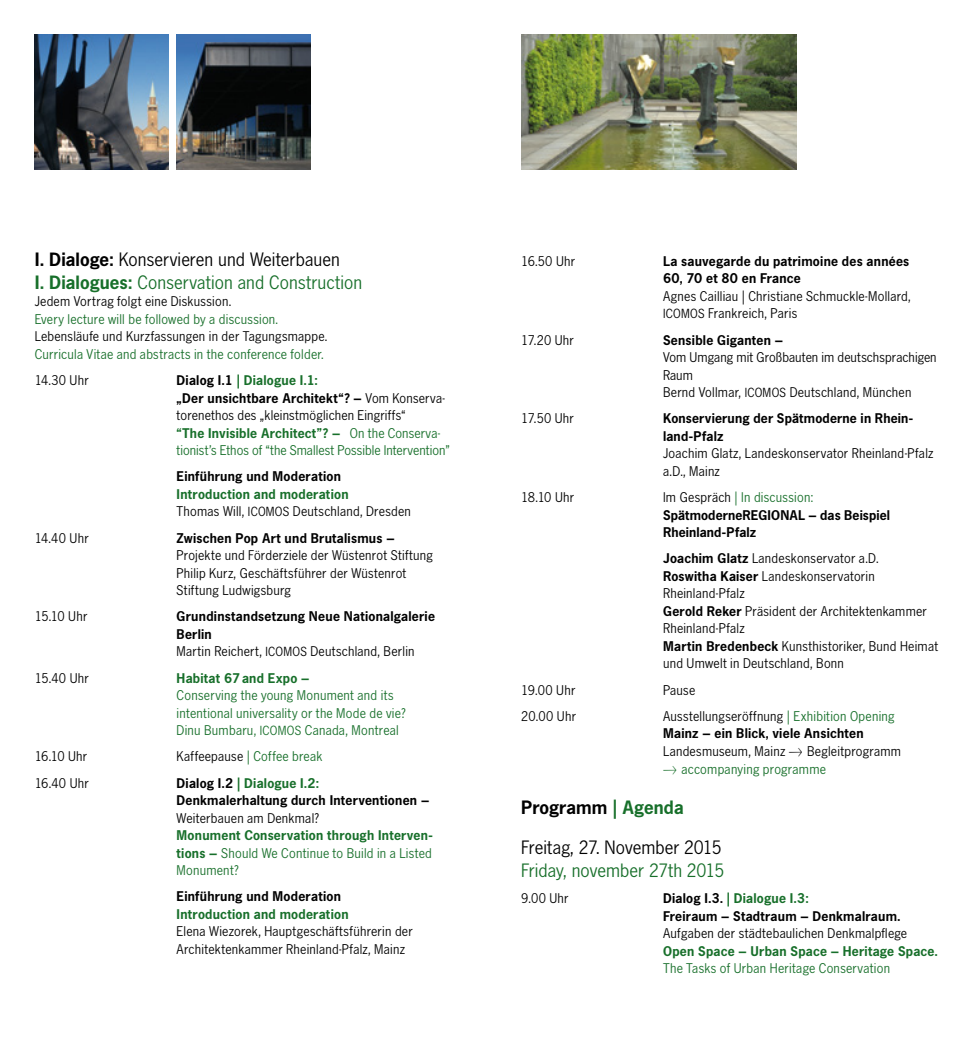
<style>
.page{position:relative;width:973px;height:1042px;background:#fff}
.page>*{position:absolute;margin:0;border:0;box-sizing:border-box;transform-origin:0 0}
.t1{font:19.25px/22.8px "News Gothic BQ";letter-spacing:.005em;color:#176f2a}
.t2{font:19.25px/40.2px "News Gothic BQ";letter-spacing:.005em;color:#000}
.t3{font:14px/17.5px "News Gothic BQ";letter-spacing:.015em;color:#000}
.t4{font:700 14px/17.5px "News Gothic BQ";letter-spacing:.015em;color:#000}
.t5{font:14px/17.5px "News Gothic BQ";letter-spacing:.015em;color:#176f2a}
.t6{font:700 14px/17.5px "News Gothic BQ";letter-spacing:.015em;color:#176f2a;text-align:justify}
.s1{font-weight:700;color:#000}
.s2{color:#000}
.s3{font-weight:700}
.s4{font-weight:700;color:#176f2a}
.s5{font-size:13.12px}
.s6{font-weight:400}
.s7{font-weight:400;font-size:13.12px}
.s8{color:#176f2a}
.s9{font-weight:400;color:#176f2a}
</style>
<div class="page">
<img style="left:176px;top:35px;width:134px;height:135px">
<img style="left:35px;top:35px;width:133px;height:135px">
<img style="left:521px;top:35px;width:275px;height:135px">
<h1 class="t1" style="left:35px;top:249px;width:329px"><span class="s1">I. Dialoge:</span> <span class="s2">Konservieren und Weiterbauen<br></span><span class="s3">I. Dialogues:</span> Conservation and Construction</h1>
<p class="t3" style="left:35px;top:293px;width:198px">Jedem Vortrag folgt eine Diskussion.</p>
<p class="t5" style="left:35px;top:311px;width:245px">Every lecture will be followed by a discussion.</p>
<p class="t3" style="left:35px;top:328px;width:294px">Lebensläufe und Kurzfassungen in der Tagungsmappe.</p>
<p class="t5" style="left:35px;top:346px;width:290px">Curricula Vitae and abstracts in the conference folder.</p>
<p class="t3" style="left:35px;top:372px;width:56px">14.30 Uhr</p>
<p class="t5" style="left:176px;top:372px;width:275px"><span class="s1">Dialog I.1</span> <span class="s3">| Dialogue I.1:<br></span><span class="s1">„Der unsichtbare Architekt“? –</span> <span class="s2">Vom Konserva&shy;torenethos des „kleinstmöglichen Eingriffs“<br></span><span class="s3">“The Invisible Architect”? –</span> On the Conserva&shy;tionist’s Ethos of “the Smallest Possible Intervention”</p>
<p class="t4" style="left:176px;top:468px;width:166px">Einführung und Moderation</p>
<p class="t3" style="left:176px;top:486px;width:236px"><span class="s4">Introduction and moderation<br></span>Thomas Will, <span class="s5">ICOMOS</span> Deutschland, Dresden</p>
<p class="t3" style="left:35px;top:529px;width:55px">14.40 Uhr</p>
<p class="t4" style="left:176px;top:529px;width:219px">Zwischen Pop Art und Brutalismus –</p>
<p class="t3" style="left:176px;top:547px;width:258px">Projekte und Förderziele der Wüstenrot Stiftung<br>Philip Kurz, Geschäftsführer der Wüstenrot<br>Stiftung Ludwigsburg</p>
<p class="t3" style="left:35px;top:608px;width:54px">15.10 Uhr</p>
<p class="t4" style="left:176px;top:608px;width:260px">Grundinstandsetzung Neue Nationalgalerie<br>Berlin<br><span class="s6">Martin Reichert,</span> <span class="s7">ICOMOS</span> <span class="s6">Deutschland, Berlin</span></p>
<p class="t3" style="left:35px;top:669px;width:56px">15.40 Uhr</p>
<p class="t6" style="left:176px;top:669px;width:134px">Habitat 67and Expo –</p>
<p class="t5" style="left:176px;top:687px;width:230px">Conserving the young Monument and its intentional universality or the Mode de vie?<br>Dinu Bumbaru, <span class="s5">ICOMOS</span> Canada, Montreal</p>
<p class="t3" style="left:35px;top:748px;width:54px">16.10 Uhr</p>
<p class="t5" style="left:176px;top:748px;width:147px"><span class="s2">Kaffeepause</span> | Coffee break</p>
<p class="t3" style="left:35px;top:774px;width:56px">16.40 Uhr</p>
<p class="t4" style="left:176px;top:774px;width:254px">Dialog I.2 <span class="s8">| Dialogue I.2:<br></span>Denkmalerhaltung durch Interventionen –</p>
<p class="t3" style="left:176px;top:809px;width:144px">Weiterbauen am Denkmal?</p>
<p class="t6" style="left:176px;top:827px;width:258px">Monument Conservation through Interven&shy;tions – <span class="s6">Should We Continue to Build in a Listed Monument?</span></p>
<p class="t4" style="left:176px;top:888px;width:166px">Einführung und Moderation</p>
<p class="t6" style="left:176px;top:905px;width:173px">Introduction and moderation</p>
<p class="t3" style="left:176px;top:923px;width:238px">Elena Wiezorek, Hauptgeschäftsführerin der<br>Architektenkammer Rheinland-Pfalz, Mainz</p>
<p class="t3" style="left:521px;top:253px;width:56px">16.50 Uhr</p>
<p class="t4" style="left:663px;top:252px;width:248px">La sauvegarde du patrimoine des années<br>60, 70 et 80 en France</p>
<p class="t3" style="left:663px;top:288px;width:249px">Agnes Cailliau | Christiane Schmuckle-Mollard,<br><span class="s5">ICOMOS</span> Frankreich, Paris</p>
<p class="t3" style="left:521px;top:331px;width:54px">17.20 Uhr</p>
<p class="t4" style="left:663px;top:331px;width:121px">Sensible Giganten –</p>
<p class="t3" style="left:663px;top:349px;width:275px">Vom Umgang mit Großbauten im deutschsprachigen<br>Raum<br>Bernd Vollmar, <span class="s5">ICOMOS</span> Deutschland, München</p>
<p class="t3" style="left:521px;top:410px;width:54px">17.50 Uhr</p>
<p class="t4" style="left:663px;top:410px;width:251px">Konservierung der Spätmoderne in Rhein&shy;land-Pfalz</p>
<p class="t3" style="left:663px;top:445px;width:272px">Joachim Glatz, Landeskonservator Rheinland-Pfalz a.D., Mainz</p>
<p class="t3" style="left:521px;top:489px;width:54px">18.10 Uhr</p>
<p class="t4" style="left:663px;top:489px;width:228px"><span class="s6">Im Gespräch</span> <span class="s9">| In discussion:<br></span>SpätmoderneREGIONAL – das Beispiel<br>Rheinland-Pfalz</p>
<p class="t3" style="left:663px;top:550px;width:276px"><span class="s3">Joachim Glatz</span> Landeskonservator a.D.<br><span class="s3">Roswitha Kaiser</span> Landeskonservatorin Rheinland-Pfalz<br><span class="s3">Gerold Reker</span> Präsident der Architektenkammer Rheinland-Pfalz<br><span class="s3">Martin Bredenbeck</span> Kunsthistoriker, Bund Heimat und Umwelt in Deutschland, Bonn</p>
<p class="t3" style="left:521px;top:681px;width:56px">19.00 Uhr</p>
<p class="t3" style="left:663px;top:681px;width:34px">Pause</p>
<p class="t3" style="left:521px;top:708px;width:56px">20.00 Uhr</p>
<p class="t4" style="left:663px;top:707px;width:233px"><span class="s6">Ausstellungseröffnung</span> <span class="s9">| Exhibition Opening<br></span>Mainz – ein Blick, viele Ansichten</p>
<p class="t3" style="left:663px;top:743px;width:124px">Landesmuseum, Mainz</p>
<p class="t3" style="left:807px;top:743px;width:95px">Begleitprogramm</p>
<p class="t5" style="left:681px;top:760px;width:146px">accompanying programme</p>
<h1 class="t2" style="left:521px;top:787px;width:202px"><span class="s3">Programm</span> <span class="s4">| Agenda<br></span>Freitag, 27. November 2015</h1>
<h1 class="t1" style="left:521px;top:859px;width:205px">Friday, november 27th 2015</h1>
<p class="t3" style="left:521px;top:890px;width:49px">9.00 Uhr</p>
<p class="t4" style="left:663px;top:889px;width:239px">Dialog I.3. <span class="s8">| Dialogue I.3:<br></span>Freiraum – Stadtraum – Denkmalraum.</p>
<p class="t3" style="left:663px;top:925px;width:245px">Aufgaben der städtebaulichen Denkmalpflege</p>
<p class="t6" style="left:663px;top:942px;width:276px">Open Space – Urban Space – Heritage Space.</p>
<p class="t5" style="left:663px;top:960px;width:228px">The Tasks of Urban Heritage Conservation</p>
</div>
